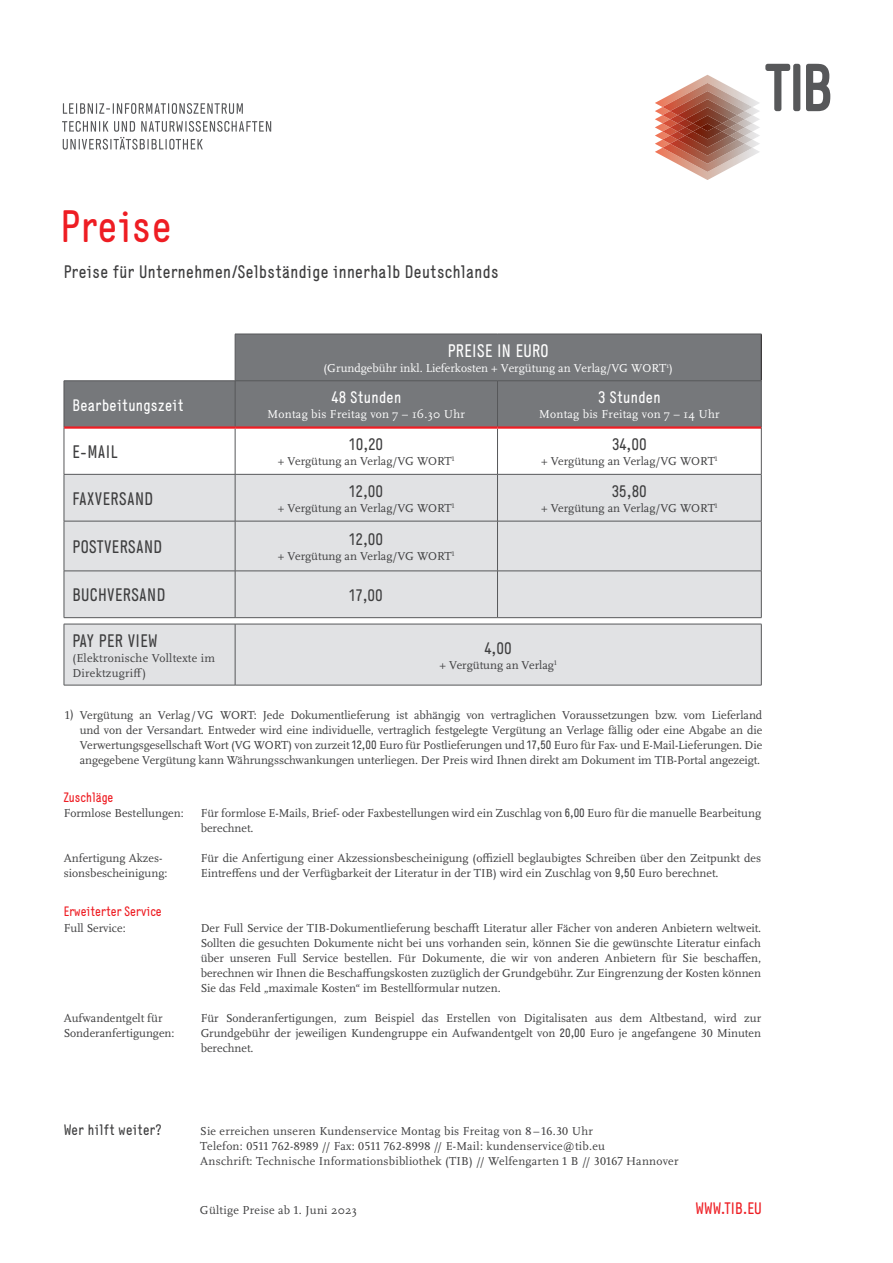
<style>
.page{position:relative;width:893px;height:1263px;background:#fff}
.page>*{position:absolute;margin:0;border:0;box-sizing:border-box;transform-origin:0 0}
.t1{font:45px "Generika MG";letter-spacing:.02em;color:#ee1d23}
.t2{font:18px "Generika MG";letter-spacing:.02em;color:#3e3e3f}
.t3{font:18px "Generika MG";letter-spacing:.02em;color:#fff}
.t4{font:16.5px "Generika MG";color:#3e3e3f}
.t5{font:16.5px "Generika MG";letter-spacing:.02em;color:#fff}
.t6{font:16.5px "Generika MG";color:#ee1d23}
.t7{font:15px "Generika MG";color:#3e3e3f}
.t8{font:13.5px "Generika MG";color:#ee1d23}
.t9{font:12px/15px "Scala OT";color:#3e3e3f}
.t10{font:12px/15px "Scala OT";letter-spacing:.02em;color:#3e3e3f}
.t11{font:12px "FF Scala";color:#fff}
.t12{font:12px "FF Scala";letter-spacing:.02em;color:#fff}
.s1{font-family:"Generika MG"}
</style>
<div class="page">
<img style="left:655px;top:75px;width:105px;height:105px">
<img style="left:662px;top:83px;width:90px;height:89px">
<img style="left:670px;top:91px;width:75px;height:73px">
<img style="left:678px;top:99px;width:59px;height:57px">
<img style="left:685px;top:107px;width:45px;height:40px">
<img style="left:693px;top:115px;width:29px;height:24px">
<img style="left:700px;top:124px;width:14px;height:7px">
<svg style="left:765px;top:64px;width:35px;height:47px"></svg>
<svg style="left:806px;top:64px;width:24px;height:47px"></svg>
<svg style="left:63px;top:103px;width:180px;height:11px"></svg>
<svg style="left:62px;top:121px;width:209px;height:29px"></svg>
<svg style="left:65px;top:335px;width:696px;height:91px;background:#86888b"></svg>
<svg style="left:236px;top:429px;width:525px;height:45px"></svg>
<div style="left:65px;top:475px;width:696px;height:142px;background:#e1e2e4"></div>
<hr style="left:761px;top:334px;width:1px;height:47px;background:#231f20">
<hr style="left:235px;top:334px;width:262px;height:1px;background:#57585a">
<hr style="left:235px;top:334px;width:1px;height:47px;background:#57585a">
<hr style="left:497px;top:334px;width:264px;height:1px;background:#57585a">
<hr style="left:64px;top:380px;width:171px;height:1px;background:#57585a">
<hr style="left:64px;top:381px;width:1px;height:47px;background:#57585a">
<hr style="left:235px;top:380px;width:262px;height:1px;background:#57585a">
<hr style="left:235px;top:381px;width:1px;height:45px;background:#57585a">
<hr style="left:497px;top:380px;width:264px;height:1px;background:#57585a">
<hr style="left:497px;top:381px;width:1px;height:45px;background:#57585a">
<hr style="left:761px;top:381px;width:1px;height:47px;background:#57585a">
<hr style="left:64px;top:428px;width:1px;height:46px;background:#57585a">
<hr style="left:235px;top:429px;width:1px;height:45px;background:#57585a">
<hr style="left:497px;top:429px;width:1px;height:45px;background:#57585a">
<hr style="left:761px;top:428px;width:1px;height:46px;background:#57585a">
<hr style="left:64px;top:474px;width:171px;height:1px;background:#57585a">
<hr style="left:64px;top:474px;width:1px;height:47px;background:#57585a">
<hr style="left:235px;top:474px;width:262px;height:1px;background:#57585a">
<hr style="left:235px;top:474px;width:1px;height:47px;background:#57585a">
<hr style="left:497px;top:474px;width:264px;height:1px;background:#57585a">
<hr style="left:497px;top:474px;width:1px;height:47px;background:#57585a">
<hr style="left:761px;top:474px;width:1px;height:47px;background:#57585a">
<hr style="left:64px;top:521px;width:171px;height:1px;background:#57585a">
<hr style="left:64px;top:521px;width:1px;height:50px;background:#57585a">
<hr style="left:235px;top:521px;width:262px;height:1px;background:#57585a">
<hr style="left:235px;top:521px;width:1px;height:50px;background:#57585a">
<hr style="left:497px;top:521px;width:264px;height:1px;background:#57585a">
<hr style="left:497px;top:521px;width:1px;height:50px;background:#57585a">
<hr style="left:761px;top:521px;width:1px;height:50px;background:#57585a">
<hr style="left:64px;top:571px;width:171px;height:1px;background:#57585a">
<hr style="left:64px;top:571px;width:1px;height:46px;background:#57585a">
<hr style="left:235px;top:571px;width:262px;height:1px;background:#57585a">
<hr style="left:235px;top:571px;width:1px;height:46px;background:#57585a">
<hr style="left:497px;top:571px;width:264px;height:1px;background:#57585a">
<hr style="left:497px;top:571px;width:1px;height:46px;background:#57585a">
<hr style="left:761px;top:571px;width:1px;height:46px;background:#57585a">
<hr style="left:64px;top:617px;width:171px;height:1px;background:#57585a">
<hr style="left:235px;top:617px;width:262px;height:1px;background:#57585a">
<hr style="left:497px;top:617px;width:264px;height:1px;background:#57585a">
<hr style="left:64px;top:426px;width:171px;height:3px;background:#ee1d23">
<hr style="left:235px;top:426px;width:262px;height:3px;background:#ee1d23">
<hr style="left:497px;top:426px;width:264px;height:3px;background:#ee1d23">
<div style="left:65px;top:625px;width:696px;height:60px;background:#e1e2e4"></div>
<hr style="left:64px;top:624px;width:171px;height:1px;background:#57585a">
<hr style="left:64px;top:624px;width:1px;height:61px;background:#57585a">
<hr style="left:235px;top:624px;width:526px;height:1px;background:#57585a">
<hr style="left:235px;top:624px;width:1px;height:61px;background:#57585a">
<hr style="left:761px;top:624px;width:1px;height:61px;background:#57585a">
<hr style="left:64px;top:685px;width:171px;height:1px;background:#57585a">
<hr style="left:235px;top:685px;width:526px;height:1px;background:#57585a">
<h1 class="t1" style="left:61px;top:201px;width:112px">Preise</h1>
<h2 class="t2" style="left:64px;top:261px;width:436px">Preise für Unternehmen/Selbständige innerhalb Deutschlands</h2>
<h3 class="t5" style="left:72px;top:395px;width:113px">Bearbeitungszeit</h3>
<h2 class="t3" style="left:448px;top:341px;width:103px">Preise in EURO</h2>
<p class="t11" style="left:324px;top:361px;width:351px">(Grundgebühr inkl. Lieferkosten + Vergütung an Verlag/VG WORT<sup>1</sup>)</p>
<h3 class="t5" style="left:331px;top:388px;width:71px">48 Stunden</h3>
<p class="t12" style="left:268px;top:408px;width:199px">Montag bis Freitag von 7 – 16.30 Uhr</p>
<h3 class="t5" style="left:598px;top:388px;width:64px">3 Stunden</h3>
<p class="t12" style="left:539px;top:408px;width:182px">Montag bis Freitag von 7 – 14 Uhr</p>
<h2 class="t2" style="left:72px;top:441px;width:47px">E-Mail</h2>
<h3 class="t4" style="left:349px;top:435px;width:35px">10,20</h3>
<p class="t9" style="left:278px;top:454px;width:178px">+ Vergütung an Verlag/VG WORT<sup>1</sup></p>
<h2 class="t2" style="left:72px;top:488px;width:80px">Faxversand</h2>
<h3 class="t4" style="left:349px;top:481px;width:35px">12,00</h3>
<p class="t9" style="left:278px;top:500px;width:178px">+ Vergütung an Verlag/VG WORT<sup>1</sup></p>
<h3 class="t4" style="left:612px;top:435px;width:36px">34,00</h3>
<p class="t9" style="left:541px;top:454px;width:178px">+ Vergütung an Verlag/VG WORT<sup>1</sup></p>
<h3 class="t4" style="left:612px;top:481px;width:37px">35,80</h3>
<p class="t9" style="left:541px;top:500px;width:178px">+ Vergütung an Verlag/VG WORT<sup>1</sup></p>
<h2 class="t2" style="left:72px;top:536px;width:89px">Postversand</h2>
<h3 class="t4" style="left:349px;top:530px;width:35px">12,00</h3>
<p class="t9" style="left:278px;top:549px;width:178px">+ Vergütung an Verlag/VG WORT<sup>1</sup></p>
<h2 class="t2" style="left:72px;top:585px;width:92px">Buchversand</h2>
<h3 class="t4" style="left:349px;top:585px;width:35px">17,00</h3>
<h2 class="t2" style="left:72px;top:630px;width:87px">PAY PER VIEW</h2>
<p class="t10" style="left:72px;top:650px;width:144px">(Elektronische Volltexte im<br>Direktzugriff)</p>
<h3 class="t4" style="left:485px;top:638px;width:29px">4,00</h3>
<p class="t9" style="left:440px;top:657px;width:119px">+ Vergütung an Verlag<sup>1</sup></p>
<p class="t9" style="left:80px;top:708px;width:684px;text-align:justify;text-indent:-15px">1) Vergütung an Verlag/VG WORT: Jede Dokumentlieferung ist abhängig von vertraglichen Voraussetzungen bzw. vom Lieferland und von der Versandart. Entweder wird eine individuelle, vertraglich festgelegte Vergütung an Verlage fällig oder eine Abgabe an die Verwertungsgesellschaft Wort (VG WORT) von zurzeit <span class="s1">12,00</span> Euro für Postlieferungen und <span class="s1">17,50</span> Euro für Fax- und E-Mail-Lieferungen. Die angegebene Vergütung kann Währungsschwankungen unterliegen. Der Preis wird Ihnen direkt am Dokument im TIB-Portal angezeigt.</p>
<p class="t8" style="left:64px;top:789px;width:51px">Zuschläge</p>
<p class="t9" style="left:64px;top:805px;width:121px">Formlose Bestellungen:</p>
<p class="t9" style="left:201px;top:806px;width:562px">Für formlose E-Mails, Brief- oder Faxbestellungen wird ein Zuschlag von <span class="s1">6,00</span> Euro für die manuelle Bearbeitung berechnet.</p>
<p class="t9" style="left:64px;top:851px;width:105px">Anfertigung Akzes&shy;sionsbescheinigung:</p>
<p class="t9" style="left:201px;top:851px;width:562px">Für die Anfertigung einer Akzessionsbescheinigung (offiziell beglaubigtes Schreiben über den Zeitpunkt des<br>Eintreffens und der Verfügbarkeit der Literatur in der TIB) wird ein Zuschlag von <span class="s1">9,50</span> Euro berechnet.</p>
<p class="t8" style="left:64px;top:904px;width:99px">Erweiterter Service</p>
<p class="t9" style="left:64px;top:920px;width:63px">Full Service:</p>
<p class="t9" style="left:201px;top:920px;width:562px;text-align:justify">Der Full Service der TIB-Dokumentlieferung beschafft Literatur aller Fächer von anderen Anbietern weltweit.<br>Sollten die gesuchten Dokumente nicht bei uns vorhanden sein, können Sie die gewünschte Literatur einfach über unseren Full Service bestellen. Für Dokumente, die wir von anderen Anbietern für Sie beschaffen, berechnen wir Ihnen die Beschaffungskosten zuzüglich der Grundgebühr. Zur Eingrenzung der Kosten können Sie das Feld „maximale Kosten“ im Bestellformular nutzen.</p>
<p class="t9" style="left:201px;top:1010px;width:562px;text-align:justify">Für Sonderanfertigungen, zum Beispiel das Erstellen von Digitalisaten aus dem Altbestand, wird zur Grundgebühr der jeweiligen Kundengruppe ein Aufwandentgelt von <span class="s1">20,00</span> Euro je angefangene 30 Minuten berechnet.</p>
<p class="t9" style="left:64px;top:1010px;width:112px">Aufwandentgelt für<br>Sonderanfertigungen:</p>
<p class="t7" style="left:64px;top:1121px;width:99px">Wer hilft weiter?</p>
<p class="t10" style="left:200px;top:1124px;width:480px">Sie erreichen unseren Kundenservice Montag bis Freitag von 8 – 16.30 Uhr<br>Telefon: 0511 762-8989 // Fax: 0511 762-8998 // E-Mail: kundenservice@tib.eu<br>Anschrift: Technische Informationsbibliothek (TIB) // Welfengarten 1 B // 30167 Hannover</p>
<p class="t10" style="left:200px;top:1203px;width:159px">Gültige Preise ab 1. Juni 2023</p>
<h3 class="t6" style="left:696px;top:1199px;width:68px">WWW.TIB.EU</h3>
</div>
